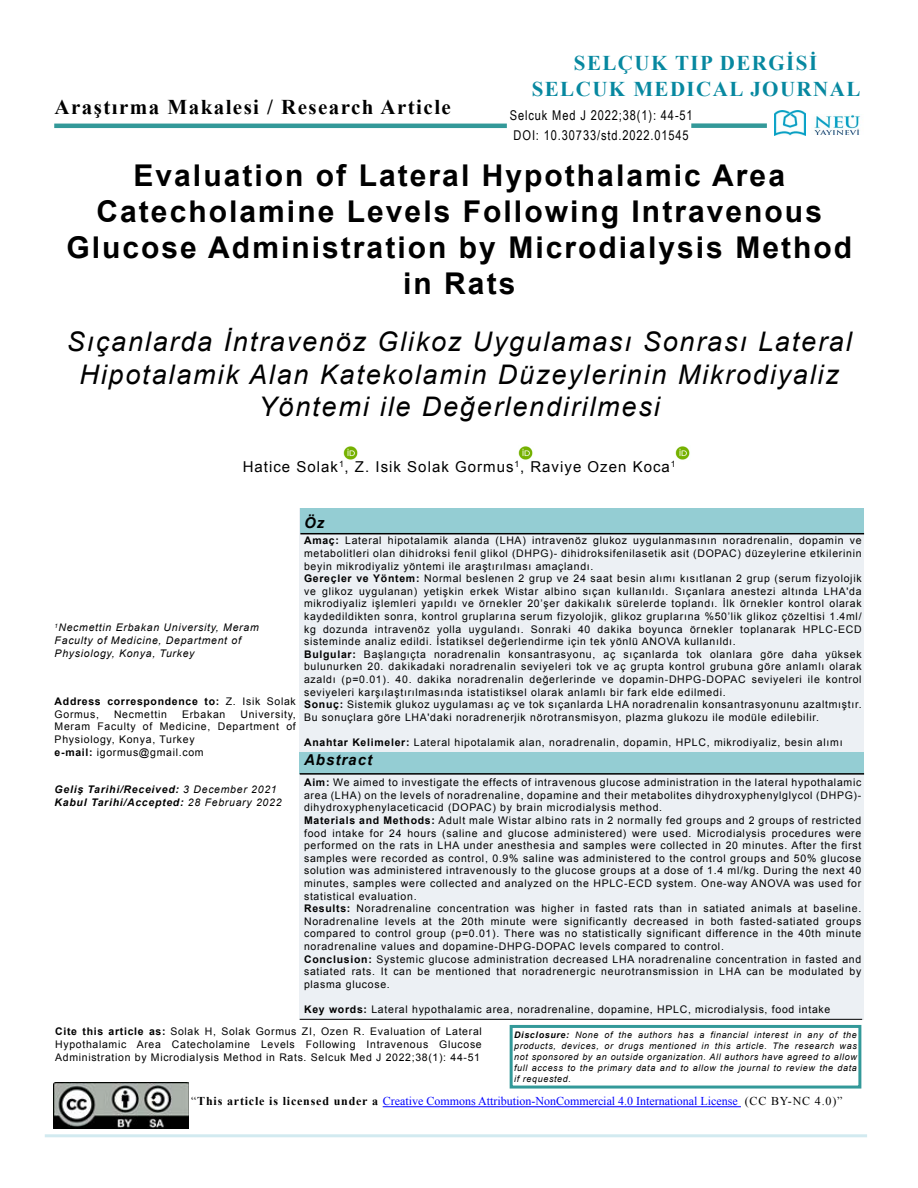
<style>
.page{position:relative;width:918px;height:1188px;background:#fff}
.page>*{position:absolute;margin:0;border:0;box-sizing:border-box;transform-origin:0 0}
.t1{font:700 30px/36px "Arial";letter-spacing:.07em;color:#000;text-align:center}
.t2{font:italic 27px/32.4px "Arial";letter-spacing:.07em;color:#000;text-align:center}
.t3{font:700 21px/25.2px "Times New Roman";letter-spacing:.07em;color:#0788a0;text-align:center}
.t4{font:700 21px "Times New Roman";letter-spacing:.07em;color:#000}
.t5{font:15px "Arial";letter-spacing:.07em;color:#000}
.t6{font:italic 700 15px "Arial";letter-spacing:.07em;color:#000}
.t7{font:13.5px "Arial Narrow";letter-spacing:.065em;color:#000}
.t8{font:12px "Times New Roman";color:#00f}
.t9{font:10.5px/12.6px "Arial";letter-spacing:.07em;color:#000}
.t10{font:italic 10.5px/12.6px "Arial";letter-spacing:.07em;color:#000}
.t11{font:italic 700 10.5px/12.6px "Arial";letter-spacing:.07em;color:#000}
.t12{font:700 10.5px/12.6px "Arial";letter-spacing:.065em;color:#000}
.t13{font:italic 9px/10.8px "Arial";letter-spacing:.07em;color:#000;text-align:justify}
.s1{font-weight:700}
.s2{font-weight:400}
.s3{color:#000}
.s4{font-weight:700;color:#000}
</style>
<div class="page">
<div style="left:300px;top:508px;width:564px;height:512px;background:#ecf0f4"></div>
<div style="left:300px;top:508px;width:564px;height:24px;background:#94cdd3"></div>
<hr style="left:300px;top:1019px;width:562px;height:1px;background:#000">
<hr style="left:300px;top:533px;width:564px;height:1px;background:#000">
<div style="left:300px;top:752px;width:564px;height:22px;background:#94cdd3"></div>
<hr style="left:300px;top:773px;width:564px;height:2px;background:#000">
<div style="left:510px;top:1025px;width:351px;height:64px;border:3px solid #399"></div>
<hr style="left:45px;top:1134px;width:822px;height:3px;background:#d2eaf0">
<img style="left:54px;top:1082px;width:135px;height:47px">
<hr style="left:383px;top:1106px;width:358px;height:1px;background:#00f">
<img style="left:775px;top:110px;width:30px;height:26px">
<img style="left:814px;top:115px;width:47px;height:19px">
<hr style="left:54px;top:124px;width:453px;height:4px;background:#399">
<div style="left:691px;top:123px;width:76px;height:5px;background:#399"></div>
<img style="left:344px;top:446px;width:14px;height:14px">
<img style="left:676px;top:446px;width:14px;height:14px">
<img style="left:519px;top:446px;width:14px;height:14px">
<h3 class="t4" style="left:55px;top:92px;width:398px">Araştırma Makalesi / Research Article</h3>
<h3 class="t3" style="left:532px;top:50px;width:330px">SELÇUK TIP DERGİSİ<br>SELCUK MEDICAL JOURNAL</h3>
<p class="t7" style="left:514px;top:125px;width:177px">DOI: 10.30733/std.2022.01545</p>
<p class="t7" style="left:510px;top:105px;width:184px">Selcuk Med J 2022;38(1): 44-51</p>
<h1 class="t1" style="left:66px;top:157px;width:787px">Evaluation of Lateral Hypothalamic Area Catecholamine Levels Following Intravenous Glucose Administration by Microdialysis Method in Rats</h1>
<h2 class="t2" style="left:67px;top:326px;width:786px">Sıçanlarda İntravenöz Glikoz Uygulaması Sonrası Lateral<br>Hipotalamik Alan Katekolamin Düzeylerinin Mikrodiyaliz<br>Yöntemi ile Değerlendirilmesi</h2>
<h3 class="t5" style="left:243px;top:457px;width:435px">Hatice Solak<sup>1</sup>, Z. Isik Solak Gormus<sup>1</sup>, Raviye Ozen Koca<sup>1</sup></h3>
<h3 class="t6" style="left:304px;top:513px;width:22px">Öz</h3>
<p class="t9" style="left:304px;top:534px;width:559px"><span class="s1">Amaç:</span> Lateral hipotalamik alanda (LHA) intravenöz glukoz uygulanmasının noradrenalin, dopamin ve metabolitleri olan dihidroksi fenil glikol (DHPG)- dihidroksifenilasetik asit (DOPAC) düzeylerine etkilerinin beyin mikrodiyaliz yöntemi ile araştırılması amaçlandı.<br><span class="s1">Gereçler ve Yöntem:</span> Normal beslenen 2 grup ve 24 saat besin alımı kısıtlanan 2 grup (serum fizyolojik ve glikoz uygulanan) yetişkin erkek Wistar albino sıçan kullanıldı. Sıçanlara anestezi altında LHA'da mikrodiyaliz işlemleri yapıldı ve örnekler 20’şer dakikalık sürelerde toplandı. İlk örnekler kontrol olarak kaydedildikten sonra, kontrol gruplarına serum fizyolojik, glikoz gruplarına %50’lik glikoz çözeltisi 1.4ml/ kg dozunda intravenöz yolla uygulandı. Sonraki 40 dakika boyunca örnekler toplanarak HPLC-ECD sisteminde analiz edildi. İstatiksel değerlendirme için tek yönlü ANOVA kullanıldı.<br><span class="s1">Bulgular:</span> Başlangıçta noradrenalin konsantrasyonu, aç sıçanlarda tok olanlara göre daha yüksek bulunurken 20. dakikadaki noradrenalin seviyeleri tok ve aç grupta kontrol grubuna göre anlamlı olarak azaldı (p=0.01). 40. dakika noradrenalin değerlerinde ve dopamin-DHPG-DOPAC seviyeleri ile kontrol seviyeleri karşılaştırılmasında istatistiksel olarak anlamlı bir fark elde edilmedi.<br><span class="s1">Sonuç:</span> Sistemik glukoz uygulaması aç ve tok sıçanlarda LHA noradrenalin konsantrasyonunu azaltmıştır.<br>Bu sonuçlara göre LHA'daki noradrenerjik nörotransmisyon, plazma glukozu ile modüle edilebilir.</p>
<p class="t9" style="left:304px;top:736px;width:540px"><span class="s1">Anahtar Kelimeler:</span> Lateral hipotalamik alan, noradrenalin, dopamin, HPLC, mikrodiyaliz, besin alımı</p>
<p class="t9" style="left:304px;top:776px;width:559px"><span class="s1">Aim:</span> We aimed to investigate the effects of intravenous glucose administration in the lateral hypothalamic area (LHA) on the levels of noradrenaline, dopamine and their metabolites dihydroxyphenylglycol (DHPG)- dihydroxyphenylaceticacid (DOPAC) by brain microdialysis method.<br><span class="s1">Materials and Methods:</span> Adult male Wistar albino rats in 2 normally fed groups and 2 groups of restricted food intake for 24 hours (saline and glucose administered) were used. Microdialysis procedures were performed on the rats in LHA under anesthesia and samples were collected in 20 minutes. After the first samples were recorded as control, 0.9% saline was administered to the control groups and 50% glucose solution was administered intravenously to the glucose groups at a dose of 1.4 ml/kg. During the next 40 minutes, samples were collected and analyzed on the HPLC-ECD system. One-way ANOVA was used for statistical evaluation.<br><span class="s1">Results:</span> Noradrenaline concentration was higher in fasted rats than in satiated animals at baseline.<br>Noradrenaline levels at the 20th minute were significantly decreased in both fasted-satiated groups compared to control group (p=0.01). There was no statistically significant difference in the 40th minute noradrenaline values and dopamine-DHPG-DOPAC levels compared to control.<br><span class="s1">Conclusion:</span> Systemic glucose administration decreased LHA noradrenaline concentration in fasted and satiated rats. It can be mentioned that noradrenergic neurotransmission in LHA can be modulated by plasma glucose.</p>
<p class="t9" style="left:55px;top:998px;width:777px;line-height:22.4px;text-indent:249px"><span class="s1">Key words:</span> Lateral hypothalamic area, noradrenaline, dopamine, HPLC, microdialysis, food intake<br><span class="s1">Cite this article as:</span> Solak H, Solak Gormus ZI, Ozen R. Evaluation of Lateral</p>
<p class="t9" style="left:55px;top:1038px;width:428px">Hypothalamic Area Catecholamine Levels Following Intravenous Glucose<br>Administration by Microdialysis Method in Rats. Selcuk Med J 2022;38(1): 44-51</p>
<p class="t10" style="left:55px;top:622px;width:206px"><sup>1</sup>Necmettin Erbakan University, Meram<br>Faculty of Medicine, Department of<br>Physiology, Konya, Turkey</p>
<p class="t12" style="left:55px;top:695px;width:243px">Address correspondence to: <span class="s2">Z. Isik Solak<br>Gormus,</span></p>
<p class="t9" style="left:55px;top:708px;width:243px;text-indent:186px">University,<br>Meram Faculty of Medicine, Department of<br>Physiology, Konya, Turkey<br><span class="s1">e-mail:</span> igormus@gmail.com</p>
<p class="t11" style="left:55px;top:784px;width:228px">Geliş Tarihi/Received: <span class="s2">3 December 2021<br></span>Kabul Tarihi/Accepted: <span class="s2">28 February 2022</span></p>
<p class="t9" style="left:114px;top:708px;width:54px">Necmettin</p>
<p class="t9" style="left:182px;top:708px;width:45px">Erbakan</p>
<h3 class="t6" style="left:304px;top:750px;width:69px">Abstract</h3>
<p class="t13" style="left:514px;top:1030px;width:344px"><span class="s1">Disclosure:</span> None of the authors has a financial interest in any of the products, devices, or drugs mentioned in this article. The research was not sponsored by an outside organization. All authors have agreed to allow full access to the primary data and to allow the journal to review the data if requested.</p>
<p class="t8" style="left:191px;top:1093px;width:653px"><span class="s3">“</span><span class="s4">This article is licensed under a</span> Creative Commons Attribution-NonCommercial 4.0 International License <span class="s3">(CC BY-NC 4.0)”</span></p>
</div>
